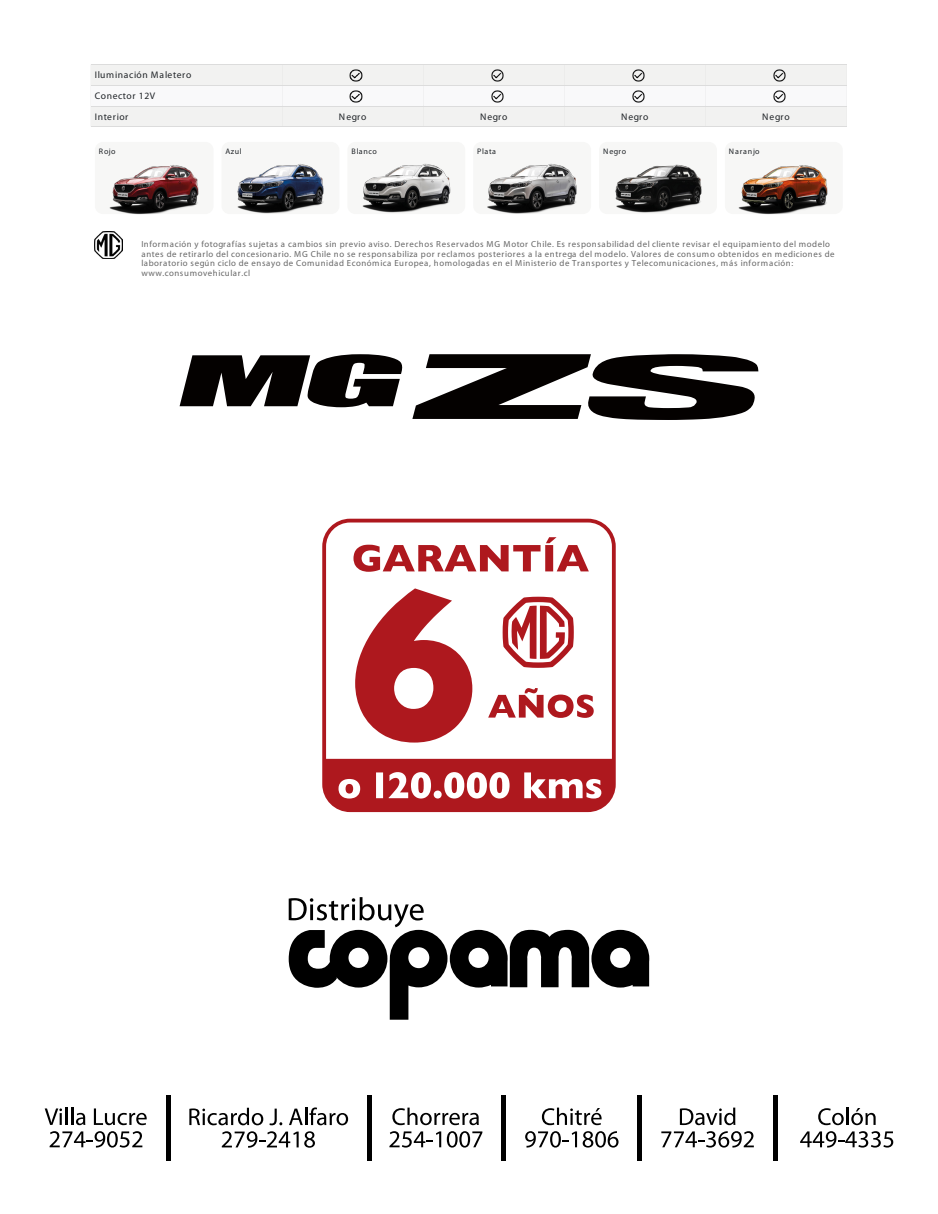
<style>
.page{position:relative;width:938px;height:1214px;background:#fff}
.page>*{position:absolute;margin:0;border:0;box-sizing:border-box;transform-origin:0 0}
.t1{font:9.62px/20.9px "Myriad Pro";letter-spacing:.065em;color:#202428}
.t2{font:8.88px/9.6px "Myriad Pro";letter-spacing:.055em;color:#676767}
.t3{font:8px "Myriad Pro";letter-spacing:.08em;color:#202428}
.t4{font:8px "Myriad Pro";letter-spacing:.1em;color:#202428}
</style>
<div class="page">
<div style="left:91px;top:64px;width:191px;height:21px;background:#f2f2f1"></div>
<hr style="left:91px;top:64px;width:191px;height:1px;background:#dcdcdc">
<div style="left:282px;top:64px;width:141px;height:21px;background:#f2f2f1"></div>
<hr style="left:282px;top:64px;width:141px;height:1px;background:#dcdcdc">
<div style="left:423px;top:64px;width:141px;height:21px;background:#f2f2f1"></div>
<hr style="left:423px;top:64px;width:141px;height:1px;background:#dcdcdc">
<div style="left:564px;top:64px;width:141px;height:21px;background:#f2f2f1"></div>
<hr style="left:564px;top:64px;width:141px;height:1px;background:#dcdcdc">
<div style="left:705px;top:64px;width:141px;height:21px;background:#f2f2f1"></div>
<hr style="left:705px;top:64px;width:141px;height:1px;background:#dcdcdc">
<div style="left:91px;top:85px;width:191px;height:21px;background:#f9f9fa"></div>
<hr style="left:91px;top:85px;width:191px;height:1px;background:#dcdcdc">
<div style="left:282px;top:85px;width:141px;height:21px;background:#f9f9fa"></div>
<hr style="left:282px;top:85px;width:141px;height:1px;background:#dcdcdc">
<div style="left:423px;top:85px;width:141px;height:21px;background:#f9f9fa"></div>
<hr style="left:423px;top:85px;width:141px;height:1px;background:#dcdcdc">
<div style="left:564px;top:85px;width:141px;height:21px;background:#f9f9fa"></div>
<hr style="left:564px;top:85px;width:141px;height:1px;background:#dcdcdc">
<div style="left:705px;top:85px;width:141px;height:21px;background:#f9f9fa"></div>
<hr style="left:705px;top:85px;width:141px;height:1px;background:#dcdcdc">
<div style="left:91px;top:106px;width:191px;height:21px;background:#f2f2f1"></div>
<hr style="left:91px;top:106px;width:191px;height:1px;background:#dcdcdc">
<hr style="left:91px;top:126px;width:191px;height:1px;background:#dcdcdc">
<div style="left:282px;top:106px;width:141px;height:21px;background:#f2f2f1"></div>
<hr style="left:282px;top:106px;width:141px;height:1px;background:#dcdcdc">
<hr style="left:282px;top:126px;width:141px;height:1px;background:#dcdcdc">
<div style="left:423px;top:106px;width:141px;height:21px;background:#f2f2f1"></div>
<hr style="left:423px;top:106px;width:141px;height:1px;background:#dcdcdc">
<hr style="left:423px;top:126px;width:141px;height:1px;background:#dcdcdc">
<div style="left:564px;top:106px;width:141px;height:21px;background:#f2f2f1"></div>
<hr style="left:564px;top:106px;width:141px;height:1px;background:#dcdcdc">
<hr style="left:564px;top:126px;width:141px;height:1px;background:#dcdcdc">
<div style="left:705px;top:106px;width:141px;height:21px;background:#f2f2f1"></div>
<hr style="left:705px;top:106px;width:141px;height:1px;background:#dcdcdc">
<hr style="left:705px;top:126px;width:141px;height:1px;background:#dcdcdc">
<img style="left:349px;top:69px;width:14px;height:13px">
<img style="left:491px;top:69px;width:13px;height:13px">
<img style="left:632px;top:69px;width:13px;height:13px">
<img style="left:773px;top:69px;width:13px;height:13px">
<img style="left:349px;top:90px;width:14px;height:13px">
<img style="left:491px;top:90px;width:13px;height:13px">
<img style="left:632px;top:90px;width:13px;height:13px">
<img style="left:773px;top:90px;width:13px;height:13px">
<img style="left:95px;top:232px;width:28px;height:27px">
<div style="left:95px;top:142px;width:118px;height:72px;background:#f7f7f6;border-radius:8px"></div>
<img style="left:109px;top:165px;width:90px;height:50px">
<div style="left:221px;top:142px;width:118px;height:72px;background:#f7f7f6;border-radius:8px"></div>
<img style="left:237px;top:164px;width:87px;height:50px">
<div style="left:347px;top:142px;width:118px;height:72px;background:#f7f7f6;border-radius:8px"></div>
<img style="left:362px;top:163px;width:89px;height:50px">
<div style="left:473px;top:142px;width:118px;height:72px;background:#f7f7f6;border-radius:8px"></div>
<img style="left:487px;top:163px;width:90px;height:51px">
<div style="left:599px;top:142px;width:118px;height:72px;background:#f7f7f6;border-radius:8px"></div>
<img style="left:615px;top:164px;width:87px;height:49px">
<div style="left:725px;top:142px;width:117px;height:72px;background:#f7f7f6;border-radius:8px"></div>
<img style="left:738px;top:165px;width:90px;height:50px">
<svg style="left:322px;top:519px;width:293px;height:293px"></svg>
<svg style="left:355px;top:588px;width:117px;height:154px"></svg>
<svg style="left:353px;top:537px;width:236px;height:35px"></svg>
<svg style="left:488px;top:688px;width:105px;height:30px"></svg>
<svg style="left:502px;top:597px;width:72px;height:71px"></svg>
<svg style="left:324px;top:759px;width:290px;height:51px"></svg>
<svg style="left:45px;top:1107px;width:40px;height:18px"></svg>
<svg style="left:94px;top:1108px;width:53px;height:17px"></svg>
<svg style="left:50px;top:1131px;width:92px;height:16px"></svg>
<svg style="left:189px;top:1108px;width:74px;height:17px"></svg>
<svg style="left:269px;top:1108px;width:13px;height:17px"></svg>
<svg style="left:289px;top:1107px;width:59px;height:18px"></svg>
<svg style="left:222px;top:1131px;width:93px;height:16px"></svg>
<svg style="left:392px;top:1107px;width:87px;height:18px"></svg>
<svg style="left:389px;top:1131px;width:52px;height:16px"></svg>
<svg style="left:447px;top:1131px;width:35px;height:16px"></svg>
<svg style="left:542px;top:1107px;width:59px;height:18px"></svg>
<svg style="left:525px;top:1131px;width:93px;height:16px"></svg>
<svg style="left:680px;top:1107px;width:55px;height:18px"></svg>
<svg style="left:661px;top:1131px;width:92px;height:16px"></svg>
<svg style="left:818px;top:1107px;width:57px;height:18px"></svg>
<svg style="left:800px;top:1131px;width:93px;height:16px"></svg>
<hr style="left:166px;top:1094px;width:4px;height:66px;background:#000">
<hr style="left:367px;top:1094px;width:4px;height:66px;background:#000">
<div style="left:501px;top:1094px;width:5px;height:66px;background:#000"></div>
<hr style="left:638px;top:1094px;width:4px;height:66px;background:#000">
<hr style="left:773px;top:1094px;width:4px;height:66px;background:#000">
<svg style="left:289px;top:897px;width:360px;height:123px"></svg>
<svg style="left:179px;top:354px;width:223px;height:53px"></svg>
<svg style="left:412px;top:354px;width:346px;height:66px"></svg>
<p class="t1" style="left:95px;top:64px;width:98px">Iluminación Maletero<br>Conector 12V<br>Interior</p>
<p class="t1" style="left:339px;top:106px;width:29px">Negro</p>
<p class="t1" style="left:480px;top:106px;width:29px">Negro</p>
<p class="t1" style="left:621px;top:106px;width:29px">Negro</p>
<p class="t1" style="left:762px;top:106px;width:29px">Negro</p>
<p class="t3" style="left:99px;top:146px;width:18px">Rojo</p>
<p class="t3" style="left:225px;top:146px;width:18px">Azul</p>
<p class="t3" style="left:351px;top:146px;width:27px">Blanco</p>
<p class="t3" style="left:477px;top:146px;width:20px">Plata</p>
<p class="t3" style="left:603px;top:146px;width:25px">Negro</p>
<p class="t4" style="left:729px;top:146px;width:32px">Naranjo</p>
<p class="t2" style="left:141px;top:239px;width:694px">Información y fotografías sujetas a cambios sin previo aviso. Derechos Reservados MG Motor Chile. Es responsabilidad del cliente revisar el equipamiento del modelo antes de retirarlo del concesionario. MG Chile no se responsabiliza por reclamos posteriores a la entrega del modelo. Valores de consumo obtenidos en mediciones de laboratorio según ciclo de ensayo de Comunidad Económica Europea, homologadas en el Ministerio de Transportes y Telecomunicaciones, más información: www.consumovehicular.cl</p>
</div>
